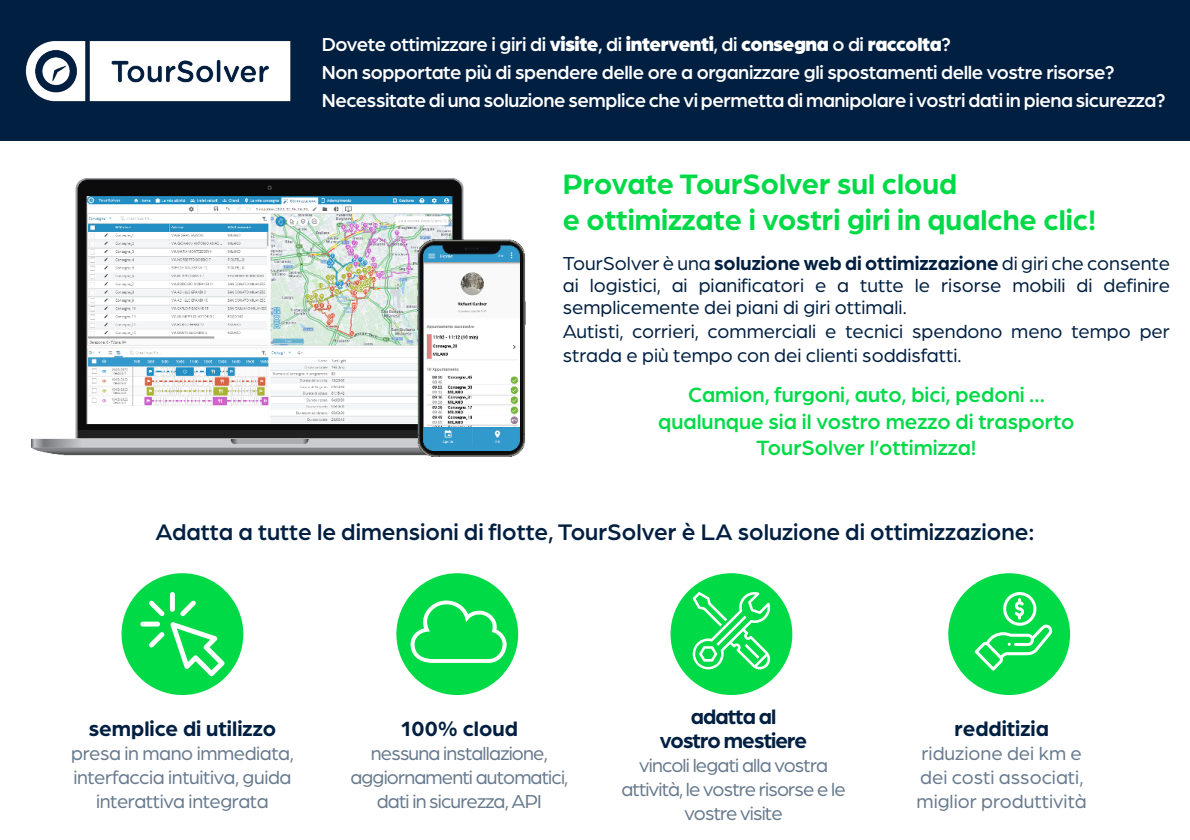
<style>
.page{position:relative;width:1190px;height:840px;background:#fff}
.page>*{position:absolute;margin:0;border:0;box-sizing:border-box;transform-origin:0 0}
.t1{font:700 30px/36px "Arboria";color:#00da47}
.t2{font:500 24px "Arboria";color:#001f41}
.t3{font:500 22px/26.4px "Arboria";color:#00da47;text-align:center}
.t4{font:700 22px "Arboria";color:#001f41}
.t5{font:700 22px/24px "Arboria";letter-spacing:-.04em;color:#001f41;text-align:center}
.t6{font:20px/22px "Arboria";color:#001f41;text-align:justify}
.t7{font:500 20px/28px "Arboria";letter-spacing:-.02em;color:#fff}
.t8{font:20px/24px "Arboria";letter-spacing:-.04em;color:#66798d;text-align:center}
.t9{font:20px/24px "Arboria";letter-spacing:-.02em;color:#66798d;text-align:center}
.t10{font:20px/24px "Arboria";color:#66798d}
.s1{font-weight:900}
.s2{font-weight:700}
</style>
<div class="page">
<div style="left:671px;top:573px;width:121px;height:122px;background:#00da47;border-radius:50%"></div>
<div style="left:0;top:0;width:1190px;height:141px;background:#001f41"></div>
<div style="left:396px;top:573px;width:122px;height:122px;background:#00da47;border-radius:50%"></div>
<div style="left:948px;top:573px;width:122px;height:122px;background:#00da47;border-radius:50%"></div>
<div style="left:122px;top:573px;width:121px;height:122px;background:#00da47;border-radius:50%"></div>
<div style="left:170px;top:592px;width:5px;height:20px;background:#fff;border-radius:2px"></div>
<svg style="left:149px;top:600px;width:16px;height:16px"></svg>
<svg style="left:149px;top:622px;width:76px;height:54px"></svg>
<svg style="left:180px;top:600px;width:16px;height:16px"></svg>
<div style="left:140px;top:622px;width:20px;height:5px;background:#fff;border-radius:2px"></div>
<svg style="left:411px;top:601px;width:96px;height:62px"></svg>
<svg style="left:693px;top:592px;width:78px;height:78px"></svg>
<svg style="left:975px;top:592px;width:78px;height:79px"></svg>
<img style="left:25px;top:41px;width:266px;height:61px">
<img style="left:31px;top:178px;width:494px;height:279px">
<p class="t7" style="left:322px;top:29px;width:846px">Dovete ottimizzare i giri di <span class="s1">visite</span>, di <span class="s1">interventi</span>, di <span class="s1">consegna</span> o di <span class="s1">raccolta</span>?<br>Non sopportate più di spendere delle ore a organizzare gli spostamenti delle vostre risorse?<br>Necessitate di una soluzione semplice che vi permetta di manipolare i vostri dati in piena sicurezza?</p>
<h1 class="t1" style="left:563px;top:164px;width:535px">Provate TourSolver sul cloud<br>e ottimizzate i vostri giri in qualche clic!</h1>
<p class="t6" style="left:563px;top:251px;width:609px">TourSolver è una <span class="s2">soluzione web di ottimizzazione</span> di giri che consente ai logistici, ai pianificatori e a tutte le risorse mobili di definire semplicemente dei piani di giri ottimali.</p>
<p class="t6" style="left:563px;top:318px;width:609px;line-height:24px">Autisti, corrieri, commerciali e tecnici spendono meno tempo per strada e più tempo con dei clienti soddisfatti.</p>
<p class="t3" style="left:658px;top:380px;width:418px">Camion, furgoni, auto, bici, pedoni … qualunque sia il vostro mezzo di trasporto<br>TourSolver l’ottimizza!</p>
<p class="t2" style="left:155px;top:516px;width:881px">Adatta a tutte le dimensioni di flotte, TourSolver è LA soluzione di ottimizzazione:</p>
<p class="t4" style="left:89px;top:714px;width:189px">semplice di utilizzo</p>
<p class="t9" style="left:71px;top:741px;width:224px">presa in mano immediata, interfaccia intuitiva, guida interattiva integrata</p>
<p class="t4" style="left:401px;top:714px;width:119px">100% cloud</p>
<p class="t8" style="left:350px;top:741px;width:219px">nessuna installazione, aggiornamenti automatici, dati in sicurezza, API</p>
<p class="t5" style="left:660px;top:704px;width:149px">adatta al vostro mestiere</p>
<p class="t8" style="left:621px;top:753px;width:226px">vincoli legati alla vostra attività, le vostre risorse e le vostre visite</p>
<p class="t4" style="left:954px;top:714px;width:96px">redditizia</p>
<p class="t10" style="left:917px;top:741px;width:172px">riduzione dei km e dei costi associati, miglior produttività</p>
</div>
